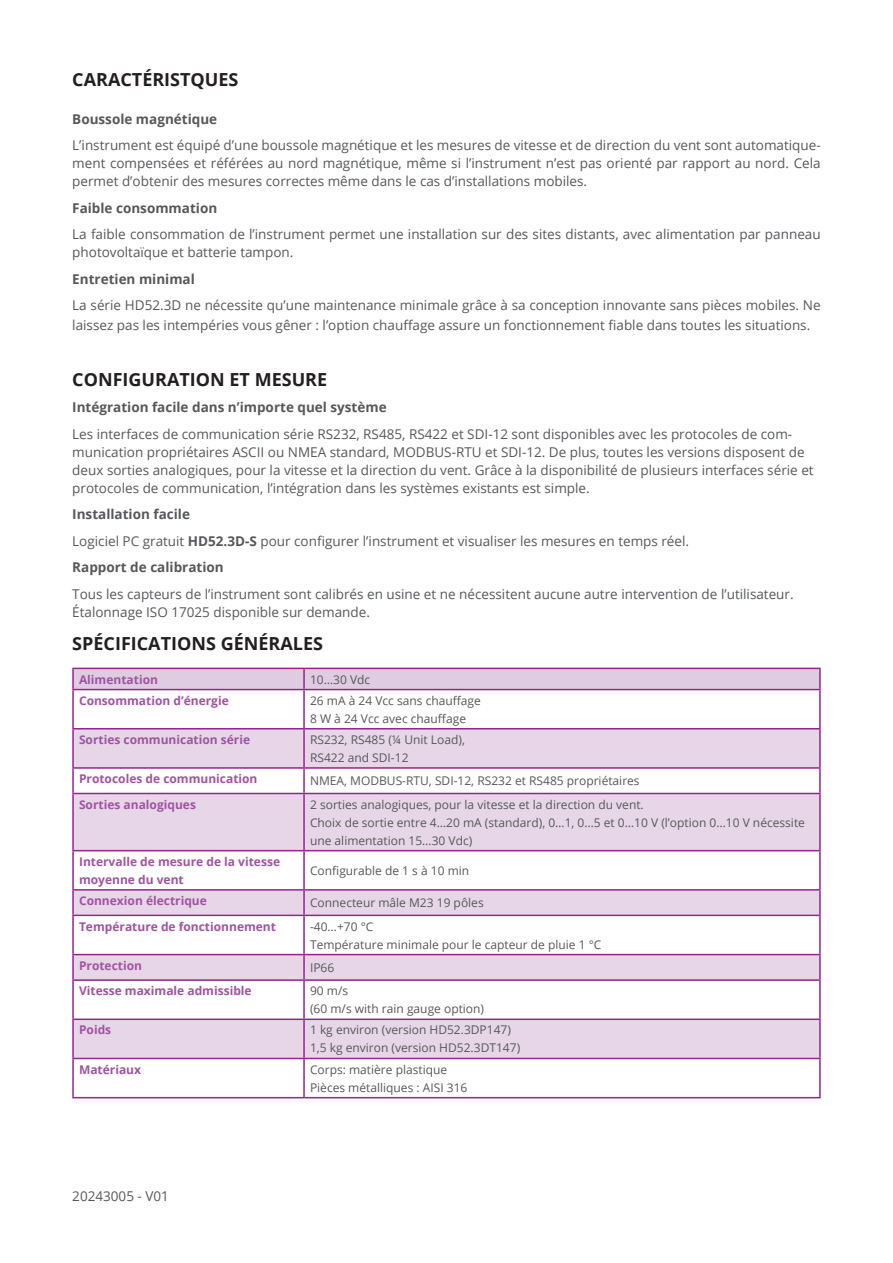
<style>
.page{position:relative;width:893px;height:1263px;background:#fff}
.page>*{position:absolute;margin:0;border:0;box-sizing:border-box;transform-origin:0 0}
.titre{font:700 18px "Open Sans";color:#231f20}
.Texte_corps{font:13.5px/18px "Open Sans";color:#57585a}
.Texte_corps-2{font:700 13.5px "Open Sans";color:#57585a}
.Texte_corps-3{font:12px/18px "Open Sans";color:#57585a}
.Texte_corps-4{font:700 12px/18px "Open Sans";color:#a153a1}
.s1{font-weight:700}
</style>
<div class="page">
<svg style="left:74px;top:669px;width:745px;height:20px;background:#ddc9e1"></svg>
<svg style="left:74px;top:729px;width:745px;height:329px;fill:#e6d6e8"></svg>
<hr style="left:72px;top:668px;width:232px;height:1px;background:#91268e">
<hr style="left:72px;top:669px;width:2px;height:20px;background:#91268e">
<hr style="left:304px;top:668px;width:517px;height:1px;background:#91268e">
<hr style="left:303px;top:669px;width:2px;height:20px;background:#91268e">
<hr style="left:819px;top:669px;width:2px;height:20px;background:#91268e">
<hr style="left:72px;top:689px;width:232px;height:1px;background:#91268e">
<hr style="left:72px;top:690px;width:2px;height:38px;background:#91268e">
<hr style="left:304px;top:689px;width:517px;height:1px;background:#91268e">
<hr style="left:303px;top:690px;width:2px;height:38px;background:#91268e">
<hr style="left:819px;top:690px;width:2px;height:38px;background:#91268e">
<hr style="left:72px;top:728px;width:232px;height:1px;background:#91268e">
<hr style="left:72px;top:729px;width:2px;height:38px;background:#91268e">
<hr style="left:304px;top:728px;width:517px;height:1px;background:#91268e">
<hr style="left:303px;top:729px;width:2px;height:38px;background:#91268e">
<hr style="left:819px;top:729px;width:2px;height:38px;background:#91268e">
<hr style="left:72px;top:767px;width:232px;height:2px;background:#91268e">
<hr style="left:72px;top:769px;width:2px;height:24px;background:#91268e">
<hr style="left:304px;top:767px;width:517px;height:2px;background:#91268e">
<hr style="left:303px;top:769px;width:2px;height:24px;background:#91268e">
<hr style="left:819px;top:769px;width:2px;height:24px;background:#91268e">
<hr style="left:72px;top:793px;width:232px;height:1px;background:#91268e">
<hr style="left:72px;top:794px;width:2px;height:56px;background:#91268e">
<hr style="left:304px;top:793px;width:517px;height:1px;background:#91268e">
<hr style="left:303px;top:794px;width:2px;height:56px;background:#91268e">
<hr style="left:819px;top:794px;width:2px;height:56px;background:#91268e">
<hr style="left:72px;top:850px;width:232px;height:1px;background:#91268e">
<hr style="left:72px;top:851px;width:2px;height:38px;background:#91268e">
<hr style="left:304px;top:850px;width:517px;height:1px;background:#91268e">
<hr style="left:303px;top:851px;width:2px;height:38px;background:#91268e">
<hr style="left:819px;top:851px;width:2px;height:38px;background:#91268e">
<hr style="left:72px;top:889px;width:232px;height:1px;background:#91268e">
<hr style="left:72px;top:890px;width:2px;height:25px;background:#91268e">
<hr style="left:304px;top:889px;width:517px;height:1px;background:#91268e">
<hr style="left:303px;top:890px;width:2px;height:25px;background:#91268e">
<hr style="left:819px;top:890px;width:2px;height:25px;background:#91268e">
<hr style="left:72px;top:915px;width:232px;height:1px;background:#91268e">
<hr style="left:72px;top:916px;width:2px;height:38px;background:#91268e">
<hr style="left:304px;top:915px;width:517px;height:1px;background:#91268e">
<hr style="left:303px;top:916px;width:2px;height:38px;background:#91268e">
<hr style="left:819px;top:916px;width:2px;height:38px;background:#91268e">
<hr style="left:72px;top:954px;width:232px;height:1px;background:#91268e">
<hr style="left:72px;top:955px;width:2px;height:24px;background:#91268e">
<hr style="left:304px;top:954px;width:517px;height:1px;background:#91268e">
<hr style="left:303px;top:955px;width:2px;height:24px;background:#91268e">
<hr style="left:819px;top:955px;width:2px;height:24px;background:#91268e">
<hr style="left:72px;top:979px;width:232px;height:2px;background:#91268e">
<hr style="left:72px;top:981px;width:2px;height:37px;background:#91268e">
<hr style="left:304px;top:979px;width:517px;height:2px;background:#91268e">
<hr style="left:303px;top:981px;width:2px;height:37px;background:#91268e">
<hr style="left:819px;top:981px;width:2px;height:37px;background:#91268e">
<hr style="left:72px;top:1018px;width:232px;height:2px;background:#91268e">
<hr style="left:72px;top:1020px;width:2px;height:38px;background:#91268e">
<hr style="left:304px;top:1018px;width:517px;height:2px;background:#91268e">
<hr style="left:303px;top:1020px;width:2px;height:38px;background:#91268e">
<hr style="left:819px;top:1020px;width:2px;height:38px;background:#91268e">
<hr style="left:72px;top:1058px;width:232px;height:1px;background:#91268e">
<hr style="left:72px;top:1059px;width:2px;height:38px;background:#91268e">
<hr style="left:304px;top:1058px;width:517px;height:1px;background:#91268e">
<hr style="left:303px;top:1059px;width:2px;height:38px;background:#91268e">
<hr style="left:819px;top:1059px;width:2px;height:38px;background:#91268e">
<hr style="left:72px;top:1097px;width:232px;height:1px;background:#91268e">
<hr style="left:304px;top:1097px;width:517px;height:1px;background:#91268e">
<p class="titre" style="left:72px;top:67px;width:168px">CARACTÉRISTQUES</p>
<p class="Texte_corps-2" style="left:72px;top:109px;width:146px">Boussole magnétique</p>
<p class="Texte_corps" style="left:72px;top:136px;width:750px;text-align:justify">L’instrument est équipé d’une boussole magnétique et les mesures de vitesse et de direction du vent sont automatique&shy;ment compensées et référées au nord magnétique, même si l’instrument n’est pas orienté par rapport au nord. Cela permet d’obtenir des mesures correctes même dans le cas d’installations mobiles.</p>
<p class="Texte_corps-2" style="left:72px;top:198px;width:146px">Faible consommation</p>
<p class="Texte_corps" style="left:72px;top:225px;width:750px">La faible consommation de l’instrument permet une installation sur des sites distants, avec alimentation par panneau photovoltaïque et batterie tampon.</p>
<p class="Texte_corps-2" style="left:72px;top:269px;width:124px">Entretien minimal</p>
<p class="Texte_corps" style="left:72px;top:295px;width:750px;line-height:19.5px">La série HD52.3D ne nécessite qu’une maintenance minimale grâce à sa conception innovante sans pièces mobiles. Ne laissez pas les intempéries vous gêner : l’option chauffage assure un fonctionnement fiable dans toutes les situations.</p>
<p class="titre" style="left:72px;top:366px;width:256px">CONFIGURATION ET MESURE</p>
<p class="Texte_corps-2" style="left:72px;top:398px;width:316px">Intégration facile dans n’importe quel système</p>
<p class="Texte_corps" style="left:72px;top:424px;width:743px">Les interfaces de communication série RS232, RS485, RS422 et SDI-12 sont disponibles avec les protocoles de com&shy;munication propriétaires ASCII ou NMEA standard, MODBUS-RTU et SDI-12. De plus, toutes les versions disposent de deux sorties analogiques, pour la vitesse et la direction du vent. Grâce à la disponibilité de plusieurs interfaces série et protocoles de communication, l’intégration dans les systèmes existants est simple.</p>
<p class="Texte_corps-2" style="left:72px;top:505px;width:119px">Installation facile</p>
<p class="Texte_corps" style="left:72px;top:531px;width:618px">Logiciel PC gratuit <span class="s1">HD52.3D-S</span> pour configurer l’instrument et visualiser les mesures en temps réel.</p>
<p class="Texte_corps-2" style="left:72px;top:558px;width:153px">Rapport de calibration</p>
<p class="Texte_corps" style="left:72px;top:584px;width:723px">Tous les capteurs de l’instrument sont calibrés en usine et ne nécessitent aucune autre intervention de l’utilisateur.<br>Étalonnage ISO 17025 disponible sur demande.</p>
<p class="titre" style="left:72px;top:631px;width:252px">SPÉCIFICATIONS GÉNÉRALES</p>
<p class="Texte_corps-4" style="left:79px;top:670px;width:80px">Alimentation</p>
<p class="Texte_corps-3" style="left:310px;top:670px;width:62px">10…30 Vdc</p>
<p class="Texte_corps-4" style="left:79px;top:691px;width:151px">Consommation d’énergie</p>
<p class="Texte_corps-3" style="left:310px;top:691px;width:172px">26 mA à 24 Vcc sans chauffage</p>
<p class="Texte_corps-3" style="left:310px;top:709px;width:158px">8 W à 24 Vcc avec chauffage</p>
<p class="Texte_corps-4" style="left:79px;top:730px;width:173px">Sorties communication série</p>
<p class="Texte_corps-3" style="left:310px;top:730px;width:156px">RS232, RS485 (¼ Unit Load),</p>
<p class="Texte_corps-3" style="left:310px;top:748px;width:100px">RS422 and SDI-12</p>
<p class="Texte_corps-4" style="left:79px;top:769px;width:180px">Protocoles de communication</p>
<p class="Texte_corps-3" style="left:310px;top:772px;width:331px">NMEA, MODBUS-RTU, SDI-12, RS232 et RS485 propriétaires</p>
<p class="Texte_corps-4" style="left:79px;top:795px;width:118px">Sorties analogiques</p>
<p class="Texte_corps-3" style="left:310px;top:795px;width:496px">2 sorties analogiques, pour la vitesse et la direction du vent.<br>Choix de sortie entre 4…20 mA (standard), 0…1, 0…5 et 0…10 V (l’option 0…10 V nécessite une alimentation 15…30 Vdc)</p>
<p class="Texte_corps-4" style="left:79px;top:852px;width:203px">Intervalle de mesure de la vitesse moyenne du vent</p>
<p class="Texte_corps-3" style="left:310px;top:861px;width:161px">Configurable de 1 s à 10 min</p>
<p class="Texte_corps-4" style="left:79px;top:891px;width:129px">Connexion électrique</p>
<p class="Texte_corps-3" style="left:310px;top:893px;width:175px">Connecteur mâle M23 19 pôles</p>
<p class="Texte_corps-4" style="left:79px;top:917px;width:199px">Température de fonctionnement</p>
<p class="Texte_corps-3" style="left:310px;top:917px;width:293px">-40…+70 °C<br>Température minimale pour le capteur de pluie 1 °C</p>
<p class="Texte_corps-4" style="left:79px;top:956px;width:65px">Protection</p>
<p class="Texte_corps-3" style="left:310px;top:958px;width:26px">IP66</p>
<p class="Texte_corps-4" style="left:79px;top:982px;width:174px">Vitesse maximale admissible</p>
<p class="Texte_corps-3" style="left:310px;top:982px;width:40px">90 m/s</p>
<p class="Texte_corps-3" style="left:310px;top:1000px;width:176px">(60 m/s with rain gauge option)</p>
<p class="Texte_corps-4" style="left:79px;top:1021px;width:34px">Poids</p>
<p class="Texte_corps-3" style="left:310px;top:1021px;width:212px">1 kg environ (version HD52.3DP147)<br>1,5 kg environ (version HD52.3DT147)</p>
<p class="Texte_corps-4" style="left:79px;top:1060px;width:64px">Matériaux</p>
<p class="Texte_corps-3" style="left:310px;top:1060px;width:139px">Corps: matière plastique</p>
<p class="Texte_corps-3" style="left:310px;top:1078px;width:159px">Pièces métalliques : AISI 316</p>
<p class="Texte_corps" style="left:72px;top:1187px;width:98px">20243005 - V01</p>
</div>
